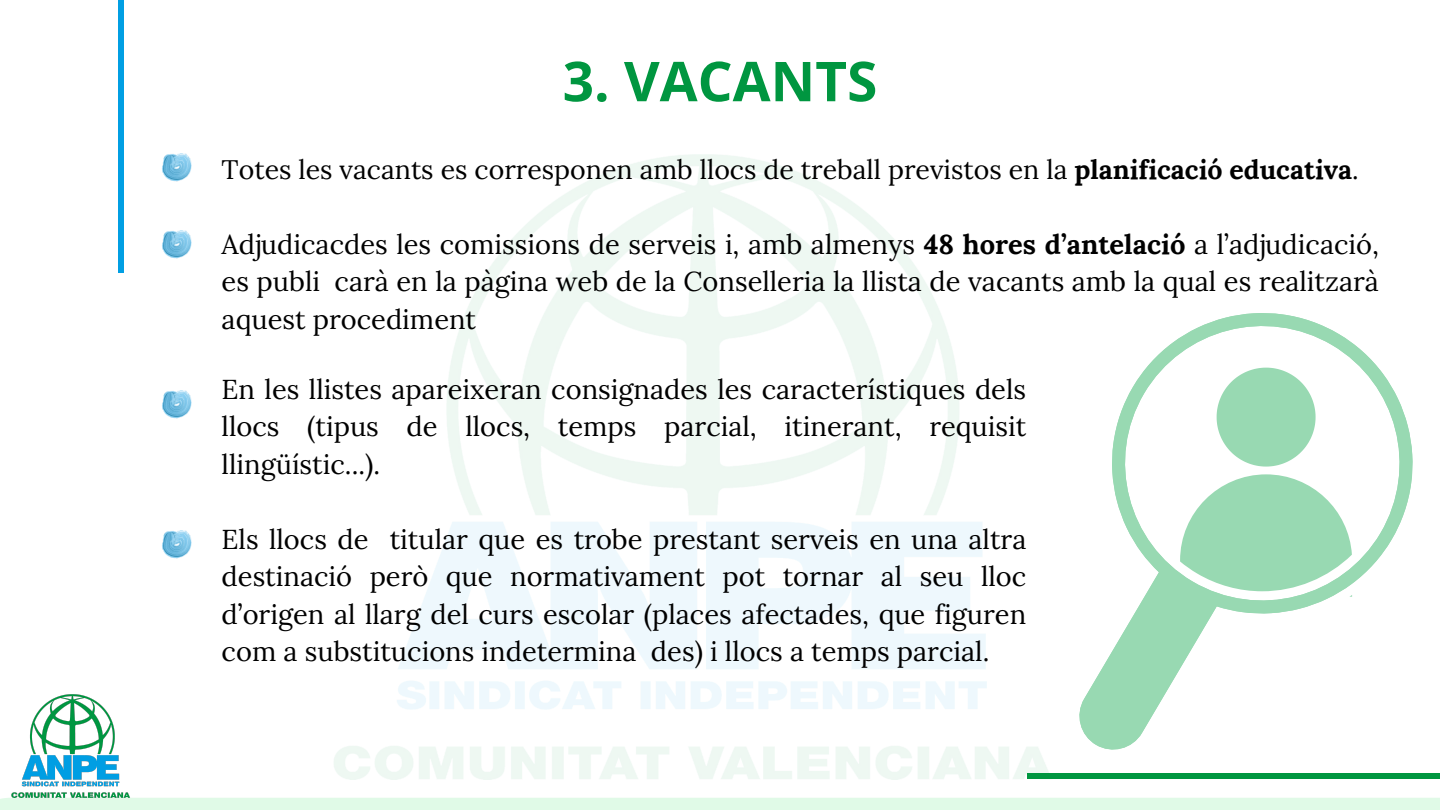
<style>
.page{position:relative;width:1440px;height:810px;background:#fff}
.page>*{position:absolute;margin:0;border:0;box-sizing:border-box;transform-origin:0 0}
.t1{font:700 55px "Open Sans";color:#009640}
.t2{font:27.3px/37.5px "Lora";color:#000;text-align:justify}
.t3{font:26.7px "Lora";color:#000}
.s1{font-weight:700}
</style>
<div class="page">
<div style="left:0;top:798px;width:1440px;height:12px;background:#e0fae7"></div>
<div style="left:1027px;top:773px;width:413px;height:6px;background:#009640"></div>
<div style="left:119px;top:0;width:5px;height:273px;background:#019fe3"></div>
<img style="left:162px;top:154px;width:30px;height:28px">
<img style="left:162px;top:230px;width:30px;height:29px">
<img style="left:162px;top:391px;width:30px;height:28px">
<svg style="left:1079px;top:313px;width:334px;height:437px"></svg>
<svg style="left:1217px;top:368px;width:99px;height:99px"></svg>
<svg style="left:1180px;top:474px;width:172px;height:123px"></svg>
<img style="left:11px;top:694px;width:120px;height:104px">
<img style="left:162px;top:531px;width:30px;height:28px">
<p class="t1" style="left:563px;top:43px;width:316px">3. VACANTS</p>
<p class="t3" style="left:222px;top:152px;width:1139px">Totes les vacants es corresponen amb llocs de treball previstos en la <span class="s1">planificació educativa</span>.</p>
<p class="t2" style="left:222px;top:225px;width:1159px">Adjudicacdes les comissions de serveis i, amb almenys <span class="s1">48 hores d’antelació</span> a l’adjudicació, es publi carà en la pàgina web de la Conselleria la llista de vacants amb la qual es realitzarà aquest procediment</p>
<p class="t2" style="left:222px;top:370px;width:806px">En les llistes apareixeran consignades les característiques dels llocs (tipus de llocs, temps parcial, itinerant, requisit llingüístic...).</p>
<p class="t2" style="left:222px;top:520px;width:806px">Els llocs de titular que es trobe prestant serveis en una altra destinació però que normativament pot tornar al seu lloc d’origen al llarg del curs escolar (places afectades, que figuren com a substitucions indetermina des) i llocs a temps parcial.</p>
</div>
